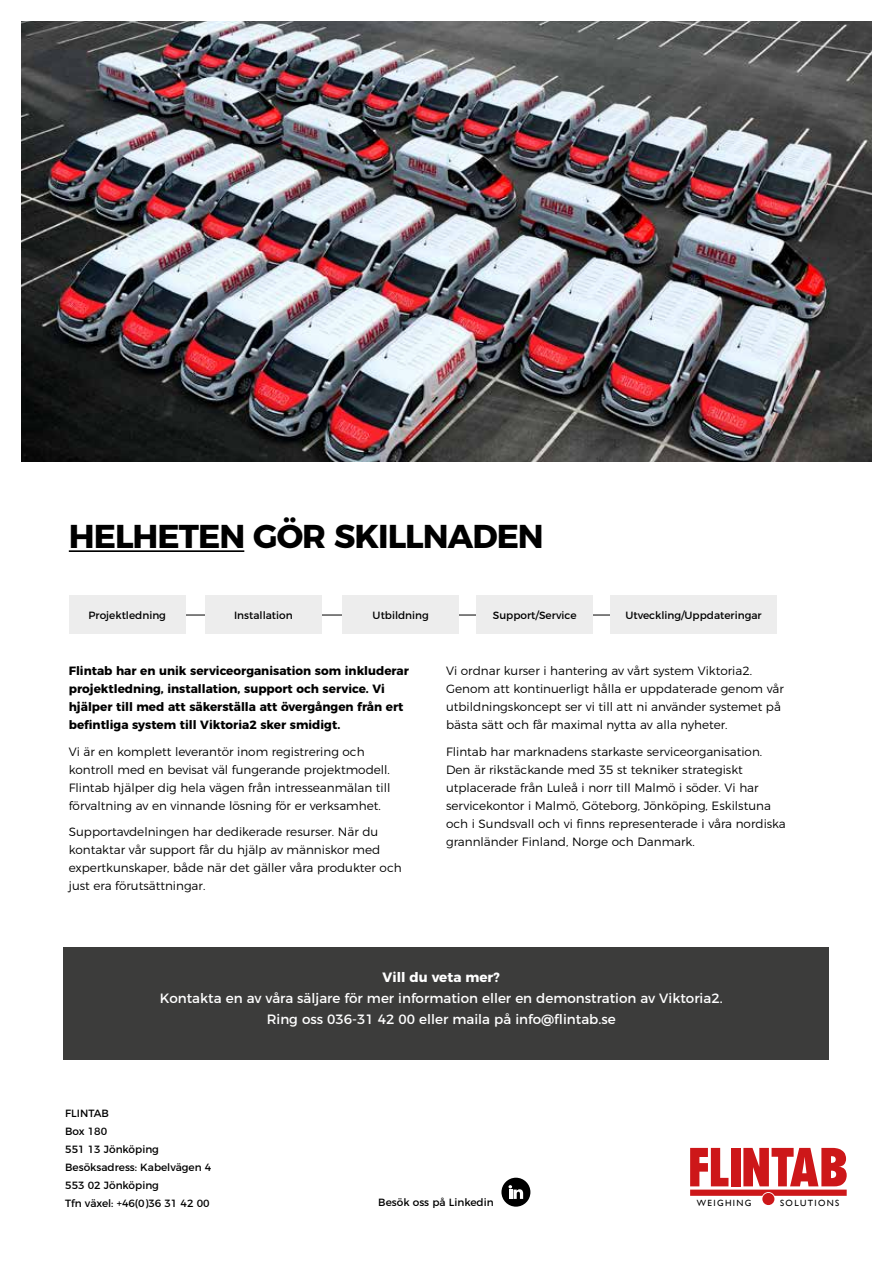
<style>
.page{position:relative;width:893px;height:1263px;background:#fff}
.page>*{position:absolute;margin:0;border:0;box-sizing:border-box;transform-origin:0 0}
.t1{font:700 33px "Montserrat";letter-spacing:-.03em;color:#000}
.t2{font:13.5px/21px "Montserrat";color:#fff;text-align:center}
.t3{font:700 13.5px "Montserrat";color:#fff}
.t4{font:300 12px/18px "Montserrat";color:#000}
.t5{font:700 12px/18px "Montserrat";color:#000}
.t6{font:10.5px/18px "Montserrat";color:#000}
.t7{font:9px "Gill Sans";letter-spacing:.15em;color:#000}
</style>
<div class="page">
<img style="left:22px;top:21px;width:850px;height:440px">
<svg style="left:690px;top:1148px;width:157px;height:48px"></svg>
<div style="left:762px;top:1193px;width:12px;height:12px;background:#cd1719;border-radius:50%"></div>
<div style="left:501px;top:1178px;width:29px;height:28px;background:#000;border-radius:50%"></div>
<svg style="left:508px;top:1185px;width:15px;height:14px"></svg>
<hr style="left:186px;top:615px;width:517px;height:1px;background:#000">
<div style="left:69px;top:595px;width:117px;height:39px;background:#ededed"></div>
<div style="left:205px;top:595px;width:117px;height:39px;background:#ededed"></div>
<div style="left:342px;top:595px;width:117px;height:39px;background:#ededed"></div>
<div style="left:476px;top:595px;width:117px;height:39px;background:#ededed"></div>
<hr style="left:69px;top:550px;width:175px;height:2px;background:#000">
<div style="left:64px;top:947px;width:765px;height:113px;background:#3c3c3b"></div>
<div style="left:611px;top:595px;width:166px;height:39px;background:#ededed"></div>
<h1 class="t1" style="left:69px;top:509px;width:477px">HELHETEN GÖR SKILLNADEN</h1>
<p class="t6" style="left:89px;top:605px;width:79px">Projektledning</p>
<p class="t6" style="left:234px;top:605px;width:60px">Installation</p>
<p class="t6" style="left:373px;top:605px;width:58px">Utbildning</p>
<p class="t6" style="left:493px;top:605px;width:85px">Support/Service</p>
<p class="t6" style="left:625px;top:605px;width:138px">Utveckling/Uppdateringar</p>
<p class="t5" style="left:69px;top:661px;width:342px">Flintab har en unik serviceorganisation som inkluderar projektledning, installation, support och service. Vi hjälper till med att säkerställa att övergången från ert befintliga system till Viktoria2 sker smidigt.</p>
<p class="t4" style="left:69px;top:741px;width:323px">Vi är en komplett leverantör inom registrering och kontroll med en bevisat väl fungerande projektmodell.<br>Flintab hjälper dig hela vägen från intresseanmälan till förvaltning av en vinnande lösning för er verksamhet.</p>
<p class="t4" style="left:69px;top:822px;width:334px">Supportavdelningen har dedikerade resurser. När du kontaktar vår support får du hjälp av människor med expertkunskaper, både när det gäller våra produkter och just era förutsättningar.</p>
<p class="t4" style="left:446px;top:661px;width:339px">Vi ordnar kurser i hantering av vårt system Viktoria2.<br>Genom att kontinuerligt hålla er uppdaterade genom vår utbildningskoncept ser vi till att ni använder systemet på bästa sätt och får maximal nytta av alla nyheter.</p>
<p class="t4" style="left:446px;top:741px;width:341px">Flintab har marknadens starkaste serviceorganisation.<br>Den är rikstäckande med 35 st tekniker strategiskt utplacerade från Luleå i norr till Malmö i söder. Vi har servicekontor i Malmö, Göteborg, Jönköping, Eskilstuna och i Sundsvall och vi finns representerade i våra nordiska grannländer Finland, Norge och Danmark.</p>
<p class="t3" style="left:383px;top:966px;width:119px">Vill du veta mer?</p>
<p class="t2" style="left:160px;top:987px;width:564px">Kontakta en av våra säljare för mer information eller en demonstration av Viktoria2.<br>Ring oss 036-31 42 00 eller maila på info@flintab.se</p>
<p class="t6" style="left:65px;top:1103px;width:148px">FLINTAB<br>Box 180<br>551 13 Jönköping<br>Besöksadress: Kabelvägen 4<br>553 02 Jönköping<br>Tfn växel: +46(0)36 31 42 00</p>
<p class="t6" style="left:378px;top:1192px;width:117px">Besök oss på Linkedin</p>
<p class="t7" style="left:697px;top:1198px;width:56px">WEIGHING</p>
<p class="t7" style="left:780px;top:1198px;width:61px">SOLUTIONS</p>
</div>
